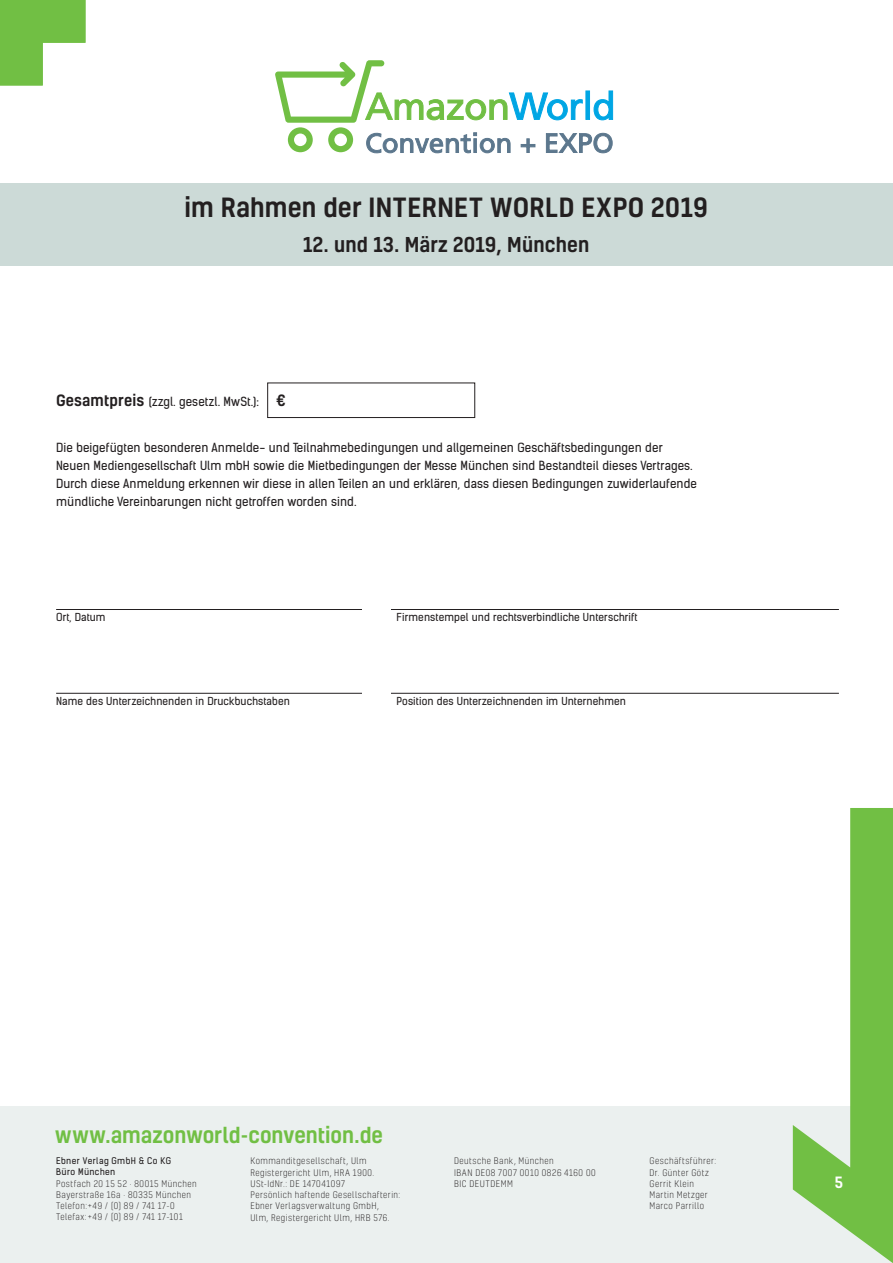
<style>
.page{position:relative;width:893px;height:1263px;background:#fff}
.page>*{position:absolute;margin:0;border:0;box-sizing:border-box;transform-origin:0 0}
.t1{font:500 25.5px "Kelson";letter-spacing:.01em;color:#231f20}
.t2{font:500 21px "Kelson";color:#71bf44}
.t3{font:500 19.65px "Kelson";letter-spacing:.01em;color:#231f20}
.t4{font:500 15px "Kelson";color:#fff}
.t5{font:12px/18px "Kelson Sans";letter-spacing:.01em;color:#231f20}
.t6{font:10.5px "Kelson Sans";letter-spacing:.01em;color:#231f20}
.t7{font:300 8.7px/11.2px "Kelson";letter-spacing:.055em;color:#231f20}
.t8{font:8.7px/11.2px "Kelson Sans";letter-spacing:.05em;color:#231f20}
.s1{font-family:"Kelson";font-weight:500;font-size:15px}
</style>
<div class="page">
<div style="left:0;top:1106px;width:893px;height:157px;background:#ebf0ef"></div>
<svg style="left:793px;top:808px;width:100px;height:455px"></svg>
<hr style="left:56px;top:609px;width:783px;height:1px;background:#231f20">
<hr style="left:56px;top:693px;width:783px;height:1px;background:#231f20">
<div style="left:362px;top:514px;width:29px;height:209px;background:#fff"></div>
<div style="left:267px;top:383px;width:208px;height:35px;border:1px solid #231f20"></div>
<div style="left:0;top:183px;width:893px;height:83px;background:#ccdad7"></div>
<svg style="left:0;top:0;width:85px;height:85px"></svg>
<svg style="left:275px;top:60px;width:338px;height:93px"></svg>
<h1 class="t1" style="left:185px;top:190px;width:525px">im Rahmen der INTERNET WORLD EXPO 2019</h1>
<h3 class="t3" style="left:303px;top:231px;width:288px">12. und 13. März 2019, München</h3>
<h3 class="t5" style="left:56px;top:393px;width:231px"><span class="s1">Gesamtpreis</span> (zzgl. gesetzl. MwSt.): <span class="s1">€</span></h3>
<p class="t5" style="left:56px;top:439px;width:642px">Die beigefügten besonderen Anmelde- und Teilnahmebedingungen und allgemeinen Geschäftsbedingungen der Neuen Mediengesellschaft Ulm mbH sowie die Mietbedingungen der Messe München sind Bestandteil dieses Vertrages.<br>Durch diese Anmeldung erkennen wir diese in allen Teilen an und erklären, dass diesen Bedingungen zuwiderlaufende mündliche Vereinbarungen nicht getroffen worden sind.</p>
<p class="t6" style="left:56px;top:611px;width:51px">Ort, Datum</p>
<p class="t6" style="left:397px;top:611px;width:243px">Firmenstempel und rechtsverbindliche Unterschrift</p>
<p class="t6" style="left:56px;top:695px;width:235px">Name des Unterzeichnenden in Druckbuchstaben</p>
<p class="t6" style="left:397px;top:695px;width:231px">Position des Unterzeichnenden im Unternehmen</p>
<h2 class="t2" style="left:55px;top:1121px;width:329px">www.amazonworld-convention.de</h2>
<p class="t8" style="left:56px;top:1155px;width:116px">Ebner Verlag GmbH &amp; Co KG<br>Büro München</p>
<p class="t7" style="left:56px;top:1177px;width:142px">Postfach 20 15 52 · 80015 München<br>Bayerstraße 16a · 80335 München<br>Telefon: +49 / (0) 89 / 741 17-0<br>Telefax: +49 / (0) 89 / 741 17-101</p>
<p class="t7" style="left:454px;top:1155px;width:143px">Deutsche Bank, München<br>IBAN DE08 7007 0010 0826 4160 00<br>BIC DEUTDEMM</p>
<p class="t7" style="left:250px;top:1155px;width:151px">Kommanditgesellschaft, Ulm<br>Registergericht Ulm, HRA 1900.<br>USt-IdNr.: DE 147041097<br>Persönlich haftende Gesellschafterin:<br>Ebner Verlagsverwaltung GmbH,<br>Ulm, Registergericht Ulm, HRB 576.</p>
<p class="t7" style="left:649px;top:1155px;width:68px">Geschäftsführer:<br>Dr. Günter Götz<br>Gerrit Klein<br>Martin Metzger<br>Marco Parrillo</p>
<h3 class="t4" style="left:835px;top:1172px;width:10px">5</h3>
</div>
